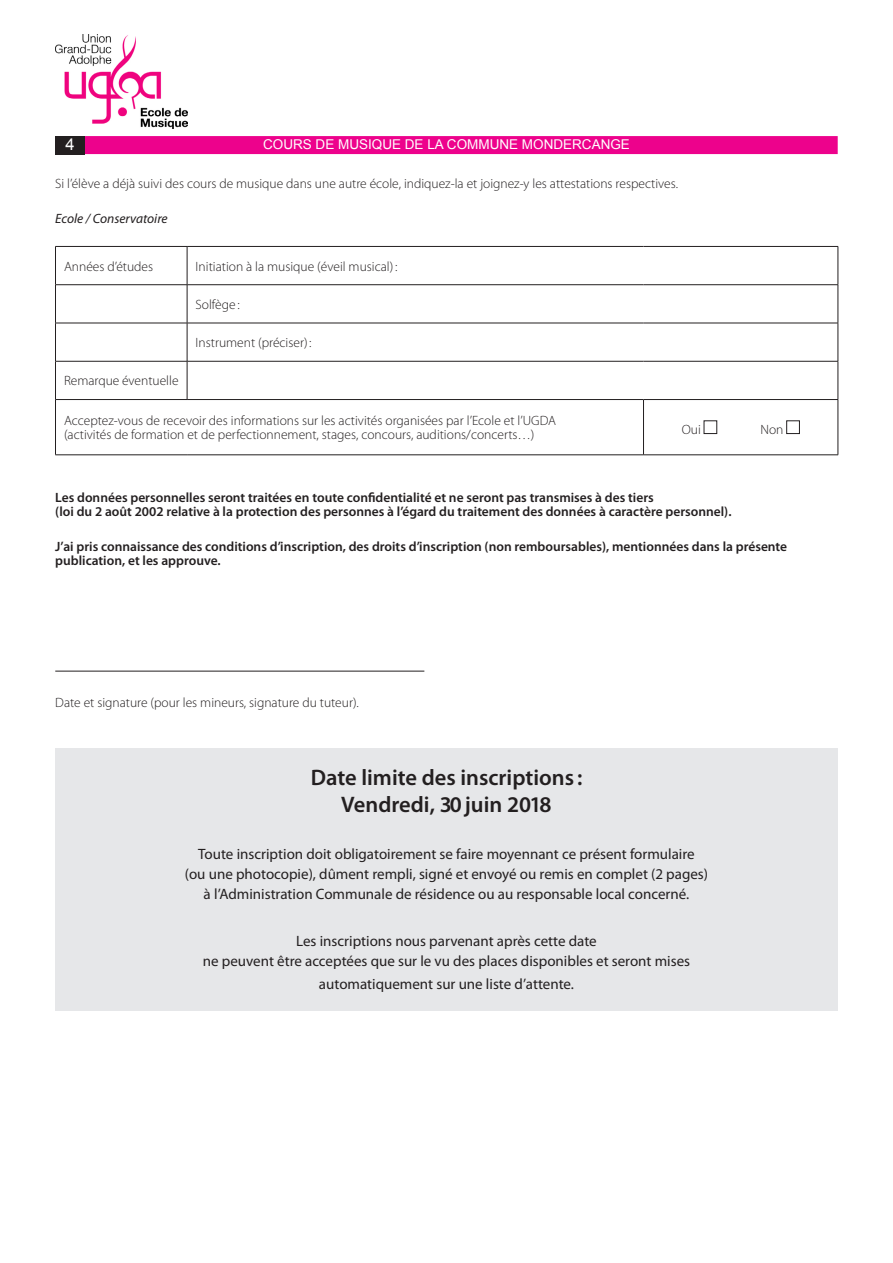
<style>
.page{position:relative;width:893px;height:1263px;background:#fff}
.page>*{position:absolute;margin:0;border:0;box-sizing:border-box;transform-origin:0 0}
.texte_courant{font:600 22.5px "Myriad Pro";color:#231f20}
.t1{font:16.5px "Arial";color:#fff}
.texte_courant-2{font:15px/19.5px "Myriad Pro";color:#231f20;text-align:center}
.texte_courant-3{font:300 13.5px/13.5px "Myriad Pro";color:#231f20}
.texte_courant-4{font:600 13.5px/13.5px "Myriad Pro";color:#231f20}
.t2{font:13.5px "Arial";color:#fff}
.texte_courant-5{font:italic 13.5px "Myriad Pro";color:#231f20}
</style>
<div class="page">
<div style="left:84px;top:136px;width:754px;height:18px;background:#ed028c"></div>
<div style="left:55px;top:136px;width:30px;height:18px;background:#231f20"></div>
<img style="left:55px;top:34px;width:133px;height:95px">
<hr style="left:55px;top:246px;width:132px;height:1px;background:#231f20">
<hr style="left:55px;top:247px;width:1px;height:37px;background:#231f20">
<hr style="left:187px;top:246px;width:456px;height:1px;background:#231f20">
<hr style="left:187px;top:247px;width:1px;height:37px;background:#231f20">
<hr style="left:643px;top:246px;width:195px;height:1px;background:#231f20">
<hr style="left:838px;top:247px;width:1px;height:37px;background:#231f20">
<hr style="left:55px;top:284px;width:132px;height:1px;background:#231f20">
<hr style="left:55px;top:285px;width:1px;height:38px;background:#231f20">
<hr style="left:187px;top:284px;width:456px;height:1px;background:#231f20">
<hr style="left:187px;top:285px;width:1px;height:38px;background:#231f20">
<hr style="left:643px;top:284px;width:195px;height:1px;background:#231f20">
<hr style="left:838px;top:285px;width:1px;height:38px;background:#231f20">
<hr style="left:55px;top:323px;width:132px;height:1px;background:#231f20">
<hr style="left:55px;top:323px;width:1px;height:38px;background:#231f20">
<hr style="left:187px;top:323px;width:456px;height:1px;background:#231f20">
<hr style="left:187px;top:323px;width:1px;height:38px;background:#231f20">
<hr style="left:643px;top:323px;width:195px;height:1px;background:#231f20">
<hr style="left:838px;top:323px;width:1px;height:38px;background:#231f20">
<hr style="left:55px;top:361px;width:132px;height:1px;background:#231f20">
<hr style="left:55px;top:361px;width:1px;height:38px;background:#231f20">
<hr style="left:187px;top:361px;width:456px;height:1px;background:#231f20">
<hr style="left:187px;top:361px;width:1px;height:38px;background:#231f20">
<hr style="left:643px;top:361px;width:195px;height:1px;background:#231f20">
<hr style="left:838px;top:361px;width:1px;height:38px;background:#231f20">
<hr style="left:55px;top:399px;width:132px;height:1px;background:#231f20">
<hr style="left:55px;top:400px;width:1px;height:55px;background:#231f20">
<hr style="left:187px;top:399px;width:456px;height:1px;background:#231f20">
<hr style="left:643px;top:399px;width:195px;height:1px;background:#231f20">
<hr style="left:643px;top:400px;width:1px;height:55px;background:#231f20">
<hr style="left:838px;top:400px;width:1px;height:55px;background:#231f20">
<hr style="left:55px;top:455px;width:132px;height:1px;background:#231f20">
<hr style="left:187px;top:455px;width:456px;height:1px;background:#231f20">
<hr style="left:643px;top:455px;width:195px;height:1px;background:#231f20">
<div style="left:704px;top:421px;width:13px;height:13px;border:1px solid #231f20"></div>
<div style="left:786px;top:421px;width:14px;height:13px;border:1px solid #231f20"></div>
<hr style="left:55px;top:671px;width:369px;height:1px;background:#231f20">
<div style="left:55px;top:748px;width:783px;height:263px;background:#e6e7e9"></div>
<p class="t1" style="left:66px;top:134px;width:11px">4</p>
<p class="t2" style="left:263px;top:135px;width:368px">COURS DE MUSIQUE DE LA COMMUNE MONDERCANGE</p>
<p class="texte_courant-3" style="left:55px;top:177px;width:624px">Si l’élève a déjà suivi des cours de musique dans une autre école, indiquez-la et joignez-y les attestations respectives.</p>
<p class="texte_courant-5" style="left:55px;top:210px;width:114px">Ecole / Conservatoire</p>
<p class="texte_courant-3" style="left:64px;top:260px;width:91px">Années d’études</p>
<p class="texte_courant-3" style="left:196px;top:260px;width:203px">Initiation à la musique (éveil musical):</p>
<p class="texte_courant-3" style="left:196px;top:298px;width:46px">Solfège :</p>
<p class="texte_courant-3" style="left:196px;top:336px;width:118px">Instrument (préciser):</p>
<p class="texte_courant-3" style="left:64px;top:374px;width:116px">Remarque éventuelle</p>
<p class="texte_courant-3" style="left:64px;top:414px;width:494px">Acceptez-vous de recevoir des informations sur les activités organisées par l’Ecole et l’UGDA (activités de formation et de perfectionnement, stages, concours, auditions/concerts…)</p>
<p class="texte_courant-3" style="left:682px;top:423px;width:21px">Oui</p>
<p class="texte_courant-3" style="left:760px;top:423px;width:25px">Non</p>
<p class="texte_courant-4" style="left:55px;top:491px;width:678px">Les données personnelles seront traitées en toute confidentialité et ne seront pas transmises à des tiers<br>(loi du 2 août 2002 relative à la protection des personnes à l’égard du traitement des données à caractère personnel).</p>
<p class="texte_courant-4" style="left:55px;top:540px;width:733px">J’ai pris connaissance des conditions d’inscription, des droits d’inscription (non remboursables), mentionnées dans la présente publication, et les approuve.</p>
<p class="texte_courant-3" style="left:55px;top:696px;width:305px">Date et signature (pour les mineurs, signature du tuteur).</p>
<p class="texte_courant" style="left:311px;top:763px;width:273px">Date limite des inscriptions :</p>
<p class="texte_courant" style="left:341px;top:790px;width:212px">Vendredi, 30 juin 2018</p>
<p class="texte_courant-2" style="left:185px;top:844px;width:525px">Toute inscription doit obligatoirement se faire moyennant ce présent formulaire<br>(ou une photocopie), dûment rempli, signé et envoyé ou remis en complet (2 pages) à l’Administration Communale de résidence ou au responsable local concerné.</p>
<p class="texte_courant-2" style="left:203px;top:931px;width:489px">Les inscriptions nous parvenant après cette date<br>ne peuvent être acceptées que sur le vu des places disponibles et seront mises</p>
<p class="texte_courant-2" style="left:319px;top:974px;width:257px">automatiquement sur une liste d’attente.</p>
</div>
